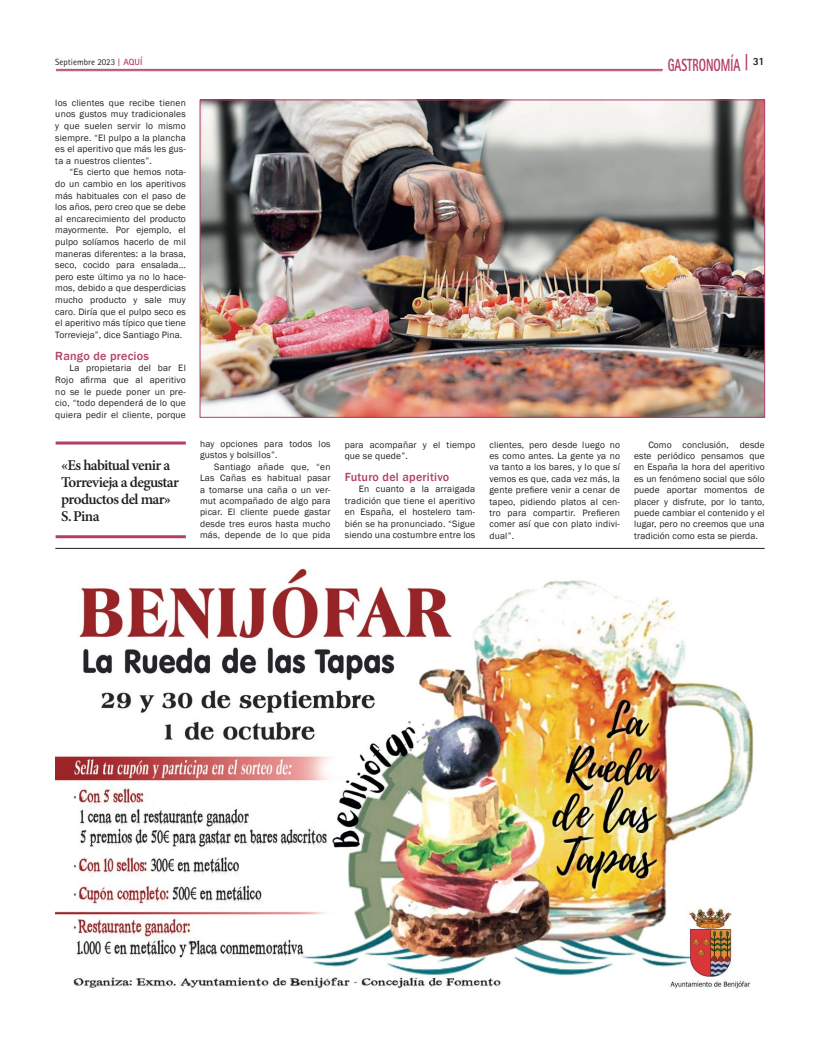
<style>
.page{position:relative;width:820px;height:1049px;background:#fff}
.page>*{position:absolute;margin:0;border:0;box-sizing:border-box;transform-origin:0 0}
.t1{font:800 17.6px "Rotis Sans Serif Std";color:#b23f6a;scale:.64 1}
.t2{font:600 15px/17px "Minion Pro";letter-spacing:-.04em;color:#231f20}
.t3{font:500 12.1px "Franklin Gothic";letter-spacing:.02em;color:#b23f6a}
.t4{font:9.5px/11.4px "Franklin Gothic";letter-spacing:.02em;color:#231f20;text-align:justify}
.t5{font:9px "Rotis Sans Serif Std";color:#231f20}
.s1{font-family:"Rotis Serif Std";font-weight:700;color:#b23f6a}
.s2{font-weight:700;color:#b23f6a}
.s3{font-size:18.2px}
</style>
<div class="page">
<hr style="left:56px;top:69px;width:606px;height:1px;background:#b23f6a">
<hr style="left:56px;top:71px;width:606px;height:1px;background:#b23f6a">
<hr style="left:55px;top:548px;width:709px;height:1px;background:#231f20">
<hr style="left:56px;top:441px;width:130px;height:3px;background:#b23f6a">
<hr style="left:56px;top:535px;width:130px;height:3px;background:#b23f6a">
<img style="left:201px;top:101px;width:561px;height:315px">
<img style="left:56px;top:568px;width:698px;height:421px">
<p class="t5" style="left:55px;top:57px;width:88px">Septiembre 2023 <span class="s1">|</span> <span class="s2">AQUÍ</span></p>
<h1 class="t1" style="left:667px;top:54px;width:153px">GASTRONOMÍA <span class="s3">|</span> <sup>31</sup></h1>
<p class="t4" style="left:55px;top:97px;width:132px">los clientes que recibe tienen unos gustos muy tradicionales y que suelen servir lo mismo siempre. “El pulpo a la plancha es el aperitivo que más les gus&shy;ta a nuestros clientes”.</p>
<p class="t4" style="left:55px;top:167px;width:132px;text-indent:14px">“Es cierto que hemos nota&shy;do un cambio en los aperitivos más habituales con el paso de los años, pero creo que se debe al encarecimiento del producto mayormente. Por ejemplo, el pulpo solíamos hacerlo de mil maneras diferentes: a la brasa, seco, cocido para ensalada… pero este último ya no lo hace&shy;mos, debido a que desperdicias mucho producto y sale muy caro. Diría que el pulpo seco es el aperitivo más típico que tiene Torrevieja”, dice Santiago Pina.</p>
<p class="t3" style="left:55px;top:348px;width:95px">Rango de precios</p>
<p class="t4" style="left:55px;top:363px;width:132px;text-indent:14px">La propietaria del bar El Rojo afirma que al aperitivo no se le puede poner un pre&shy;cio, “todo dependerá de lo que quiera pedir el cliente, porque</p>
<p class="t4" style="left:200px;top:438px;width:132px">hay opciones para todos los gustos y bolsillos”.</p>
<p class="t4" style="left:200px;top:461px;width:132px;text-indent:14px">Santiago añade que, “en Las Cañas es habitual pasar a tomarse una caña o un ver&shy;mut acompañado de algo para picar. El cliente puede gastar desde tres euros hasta mucho más, depende de lo que pida</p>
<p class="t4" style="left:634px;top:439px;width:132px;text-indent:14px">Como conclusión, desde este periódico pensamos que en España la hora del aperitivo es un fenómeno social que sólo puede aportar momentos de placer y disfrute, por lo tanto, puede cambiar el contenido y el lugar, pero no creemos que una tradición como esta se pierda.</p>
<p class="t4" style="left:344px;top:439px;width:132px">para acompañar y el tiempo que se quede”.</p>
<p class="t3" style="left:344px;top:469px;width:106px">Futuro del aperitivo</p>
<p class="t4" style="left:344px;top:484px;width:132px;text-indent:14px">En cuanto a la arraigada tradición que tiene el aperitivo en España, el hostelero tam&shy;bién se ha pronunciado. “Sigue siendo una costumbre entre los</p>
<p class="t4" style="left:489px;top:439px;width:132px">clientes, pero desde luego no es como antes. La gente ya no va tanto a los bares, y lo que sí vemos es que, cada vez más, la gente prefiere venir a cenar de tapeo, pidiendo platos al cen&shy;tro para compartir. Prefieren comer así que con plato indivi&shy;dual”.</p>
<h2 class="t2" style="left:61px;top:457px;width:119px">«Es habitual venir a<br>Torrevieja a degustar productos del mar»<br>S. Pina</h2>
</div>
